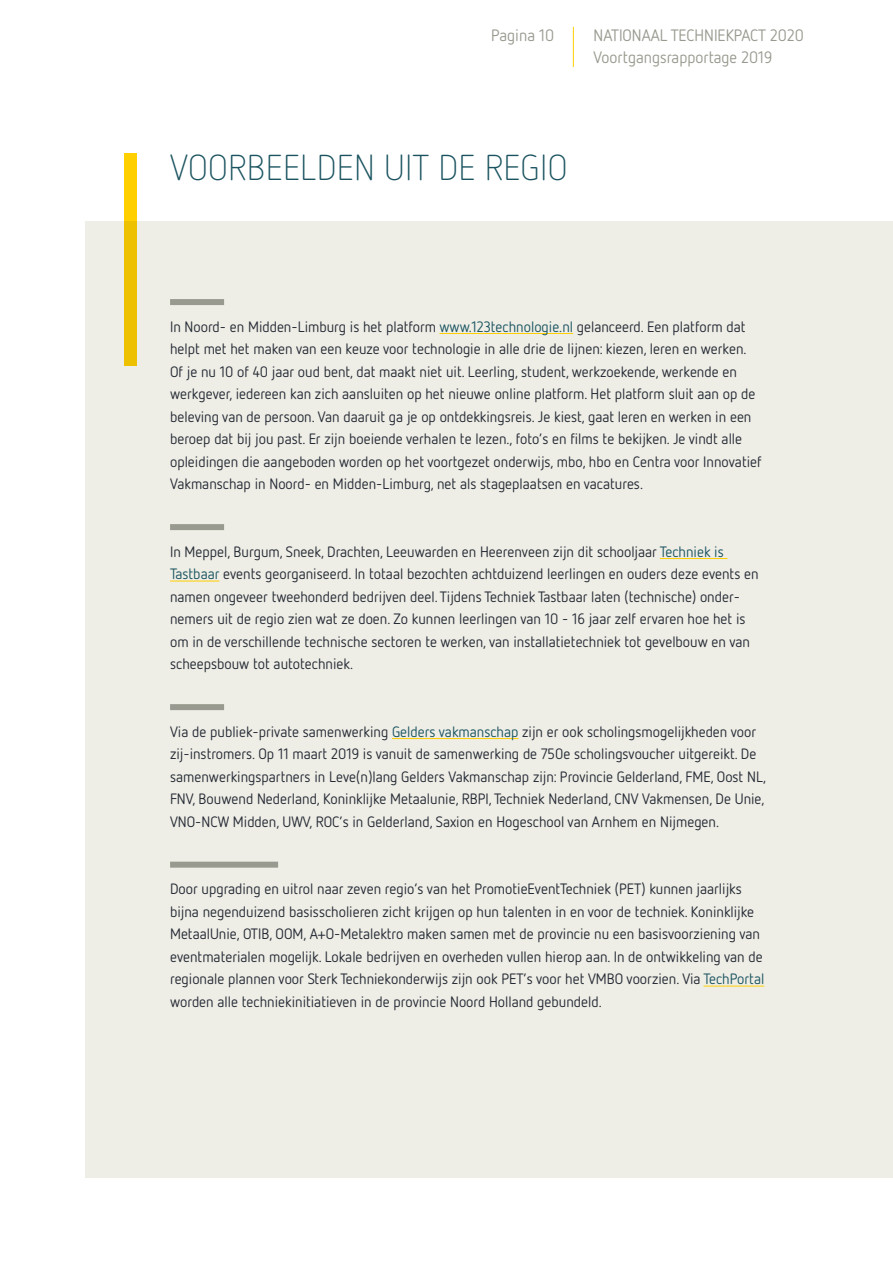
<style>
.page{position:relative;width:893px;height:1263px;background:#fff}
.page>*{position:absolute;margin:0;border:0;box-sizing:border-box;transform-origin:0 0}
.t1{font:300 36px "Netto OT";letter-spacing:.01em;color:#1b5460}
.t2{font:16.5px/22.5px "Netto OT";color:#989a8f}
.t3{font:15px/22.5px "Netto OT";color:#242934}
.s1{color:#1b5460}
</style>
<div class="page">
<div style="left:85px;top:221px;width:808px;height:957px;background:#eeeee6"></div>
<div style="left:170px;top:299px;width:54px;height:6px;background:#989a8f"></div>
<hr style="left:439px;top:333px;width:134px;height:1px;background:#ffcf00">
<div style="left:170px;top:524px;width:54px;height:6px;background:#989a8f"></div>
<hr style="left:660px;top:558px;width:67px;height:1px;background:#ffcf00">
<hr style="left:170px;top:581px;width:49px;height:1px;background:#ffcf00">
<div style="left:170px;top:704px;width:54px;height:6px;background:#989a8f"></div>
<hr style="left:392px;top:738px;width:126px;height:1px;background:#ffcf00">
<div style="left:170px;top:862px;width:108px;height:6px;background:#989a8f"></div>
<hr style="left:703px;top:986px;width:61px;height:1px;background:#ffcf00">
<svg style="left:124px;top:153px;width:13px;height:212px;background:#f3c500"></svg>
<hr style="left:573px;top:27px;width:1px;height:40px;background:#ffcf00">
<p class="t2" style="left:491px;top:23px;width:64px">Pagina 10</p>
<p class="t2" style="left:594px;top:23px;width:212px">NATIONAAL TECHNIEKPACT 2020<br>Voortgangsrapportage 2019</p>
<h1 class="t1" style="left:170px;top:146px;width:399px">VOORBEELDEN UIT DE REGIO</h1>
<p class="t3" style="left:170px;top:315px;width:593px">In Noord- en Midden-Limburg is het platform <span class="s1">www.123technologie.nl</span> gelanceerd. Een platform dat helpt met het maken van een keuze voor technologie in alle drie de lijnen: kiezen, leren en werken.<br>Of je nu 10 of 40 jaar oud bent, dat maakt niet uit. Leerling, student, werkzoekende, werkende en werkgever, iedereen kan zich aansluiten op het nieuwe online platform. Het platform sluit aan op de beleving van de persoon. Van daaruit ga je op ontdekkingsreis. Je kiest, gaat leren en werken in een beroep dat bij jou past. Er zijn boeiende verhalen te lezen., foto’s en films te bekijken. Je vindt alle opleidingen die aangeboden worden op het voortgezet onderwijs, mbo, hbo en Centra voor Innovatief Vakmanschap in Noord- en Midden-Limburg, net als stageplaatsen en vacatures.</p>
<p class="t3" style="left:170px;top:540px;width:590px">In Meppel, Burgum, Sneek, Drachten, Leeuwarden en Heerenveen zijn dit schooljaar <span class="s1">Techniek is Tastbaar</span> events georganiseerd. In totaal bezochten achtduizend leerlingen en ouders deze events en namen ongeveer tweehonderd bedrijven deel. Tijdens Techniek Tastbaar laten (technische) onder&shy;nemers uit de regio zien wat ze doen. Zo kunnen leerlingen van 10 - 16 jaar zelf ervaren hoe het is om in de verschillende technische sectoren te werken, van installatietechniek tot gevelbouw en van scheepsbouw tot autotechniek.</p>
<p class="t3" style="left:170px;top:720px;width:597px">Via de publiek-private samenwerking <span class="s1">Gelders vakmanschap</span> zijn er ook scholingsmogelijkheden voor zij-instromers. Op 11 maart 2019 is vanuit de samenwerking de 750e scholingsvoucher uitgereikt. De samenwerkingspartners in Leve(n)lang Gelders Vakmanschap zijn: Provincie Gelderland, FME, Oost NL, FNV, Bouwend Nederland, Koninklijke Metaalunie, RBPI, Techniek Nederland, CNV Vakmensen, De Unie, VNO-NCW Midden, UWV, ROC’s in Gelderland, Saxion en Hogeschool van Arnhem en Nijmegen.</p>
<p class="t3" style="left:170px;top:877px;width:596px">Door upgrading en uitrol naar zeven regio’s van het PromotieEventTechniek (PET) kunnen jaarlijks bijna negenduizend basisscholieren zicht krijgen op hun talenten in en voor de techniek. Koninklijke MetaalUnie, OTIB, OOM, A+O-Metalektro maken samen met de provincie nu een basisvoorziening van eventmaterialen mogelijk. Lokale bedrijven en overheden vullen hierop aan. In de ontwikkeling van de regionale plannen voor Sterk Techniekonderwijs zijn ook PET’s voor het VMBO voorzien. Via <span class="s1">TechPortal </span>worden alle techniekinitiatieven in de provincie Noord Holland gebundeld.</p>
</div>
